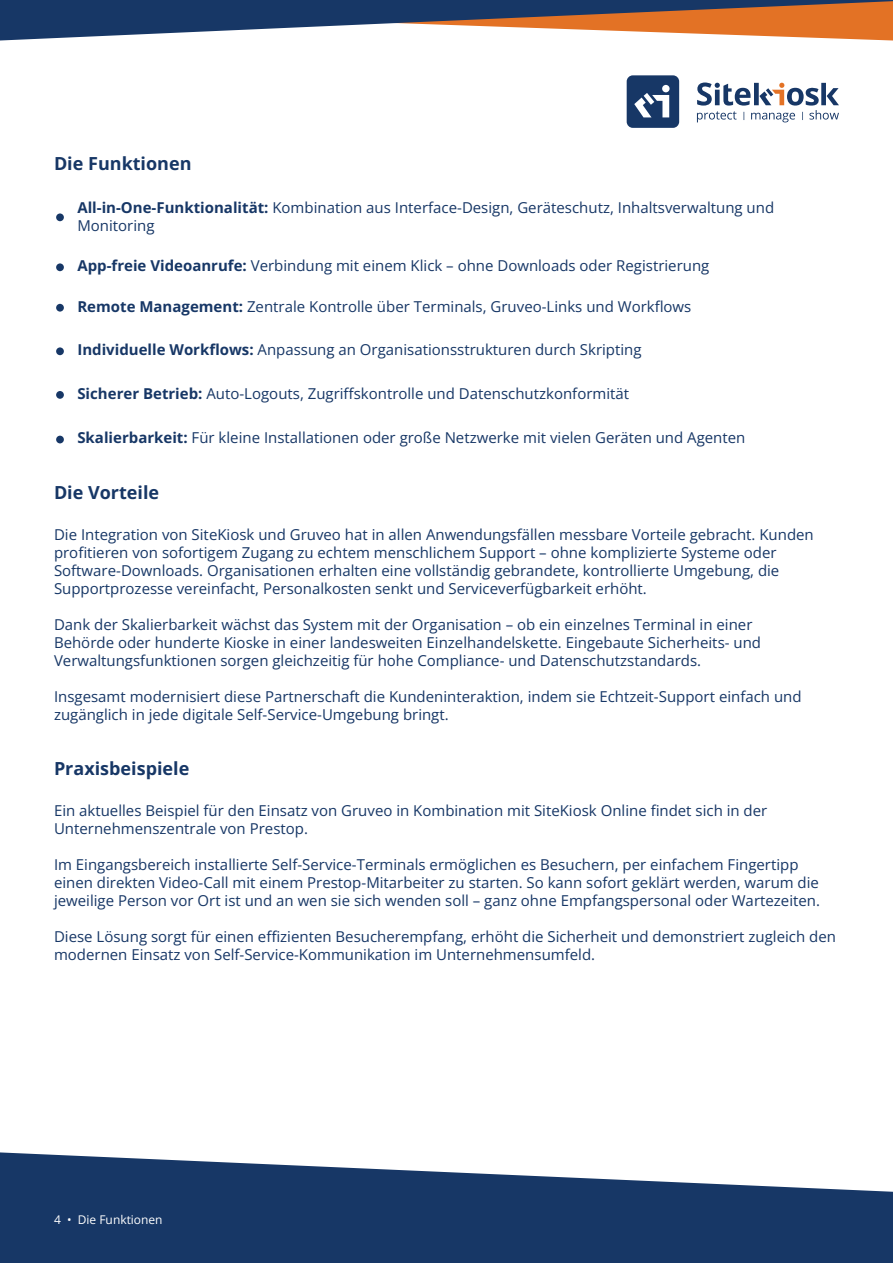
<style>
.page{position:relative;width:893px;height:1263px;background:#fff}
.page>*{position:absolute;margin:0;border:0;box-sizing:border-box;transform-origin:0 0}
.t1{font:700 18px "Open Sans";color:#173766}
.t2{font:15px/18px "Open Sans";color:#173766}
.t3{font:12px "Open Sans";color:#fff}
.s1{font-weight:700}
</style>
<div class="page">
<svg style="left:0;top:1152px;width:893px;height:111px;fill:#173766"></svg>
<svg style="left:0;top:0;width:893px;height:41px"></svg>
<div style="left:627px;top:75px;width:52px;height:53px;background:#173766;border-radius:6px"></div>
<svg style="left:697px;top:83px;width:142px;height:39px"></svg>
<svg style="left:634px;top:85px;width:36px;height:32px"></svg>
<div style="left:56px;top:213px;width:8px;height:8px;background:#173766;border-radius:50%"></div>
<div style="left:56px;top:263px;width:8px;height:8px;background:#173766;border-radius:50%"></div>
<div style="left:56px;top:304px;width:8px;height:8px;background:#173766;border-radius:50%"></div>
<div style="left:56px;top:347px;width:8px;height:8px;background:#173766;border-radius:50%"></div>
<div style="left:56px;top:391px;width:8px;height:8px;background:#173766;border-radius:50%"></div>
<div style="left:56px;top:436px;width:8px;height:7px;background:#173766;border-radius:50%"></div>
<p class="t1" style="left:54px;top:151px;width:139px">Die Funktionen</p>
<p class="t2" style="left:77px;top:198px;width:698px"><span class="s1">All-in-One-Funktionalität:</span> Kombination aus Interface-Design, Geräteschutz, Inhaltsverwaltung und<br>Monitoring</p>
<p class="t2" style="left:77px;top:256px;width:633px"><span class="s1">App-freie Videoanrufe:</span> Verbindung mit einem Klick – ohne Downloads oder Registrierung</p>
<p class="t2" style="left:77px;top:297px;width:615px"><span class="s1">Remote Management:</span> Zentrale Kontrolle über Terminals, Gruveo-Links und Workflows</p>
<p class="t2" style="left:77px;top:340px;width:566px"><span class="s1">Individuelle Workflows:</span> Anpassung an Organisationsstrukturen durch Skripting</p>
<p class="t2" style="left:77px;top:384px;width:553px"><span class="s1">Sicherer Betrieb:</span> Auto-Logouts, Zugriffskontrolle und Datenschutzkonformität</p>
<p class="t2" style="left:77px;top:429px;width:670px"><span class="s1">Skalierbarkeit:</span> Für kleine Installationen oder große Netzwerke mit vielen Geräten und Agenten</p>
<p class="t1" style="left:54px;top:479px;width:107px">Die Vorteile</p>
<p class="t2" style="left:54px;top:525px;width:761px">Die Integration von SiteKiosk und Gruveo hat in allen Anwendungsfällen messbare Vorteile gebracht. Kunden profitieren von sofortigem Zugang zu echtem menschlichem Support – ohne komplizierte Systeme oder Software-Downloads. Organisationen erhalten eine vollständig gebrandete, kontrollierte Umgebung, die Supportprozesse vereinfacht, Personalkosten senkt und Serviceverfügbarkeit erhöht.</p>
<p class="t2" style="left:54px;top:615px;width:709px">Dank der Skalierbarkeit wächst das System mit der Organisation – ob ein einzelnes Terminal in einer<br>Behörde oder hunderte Kioske in einer landesweiten Einzelhandelskette. Eingebaute Sicherheits- und<br>Verwaltungsfunktionen sorgen gleichzeitig für hohe Compliance- und Datenschutzstandards.</p>
<p class="t2" style="left:54px;top:687px;width:749px">Insgesamt modernisiert diese Partnerschaft die Kundeninteraktion, indem sie Echtzeit-Support einfach und zugänglich in jede digitale Self-Service-Umgebung bringt.</p>
<p class="t1" style="left:54px;top:756px;width:137px">Praxisbeispiele</p>
<p class="t2" style="left:54px;top:801px;width:715px">Ein aktuelles Beispiel für den Einsatz von Gruveo in Kombination mit SiteKiosk Online findet sich in der<br>Unternehmenszentrale von Prestop.</p>
<p class="t2" style="left:54px;top:855px;width:767px">Im Eingangsbereich installierte Self-Service-Terminals ermöglichen es Besuchern, per einfachem Fingertipp einen direkten Video-Call mit einem Prestop-Mitarbeiter zu starten. So kann sofort geklärt werden, warum die jeweilige Person vor Ort ist und an wen sie sich wenden soll – ganz ohne Empfangspersonal oder Wartezeiten.</p>
<p class="t2" style="left:54px;top:927px;width:783px">Diese Lösung sorgt für einen effizienten Besucherempfang, erhöht die Sicherheit und demonstriert zugleich den modernen Einsatz von Self-Service-Kommunikation im Unternehmensumfeld.</p>
<p class="t3" style="left:54px;top:1211px;width:110px">4 • Die Funktionen</p>
</div>
